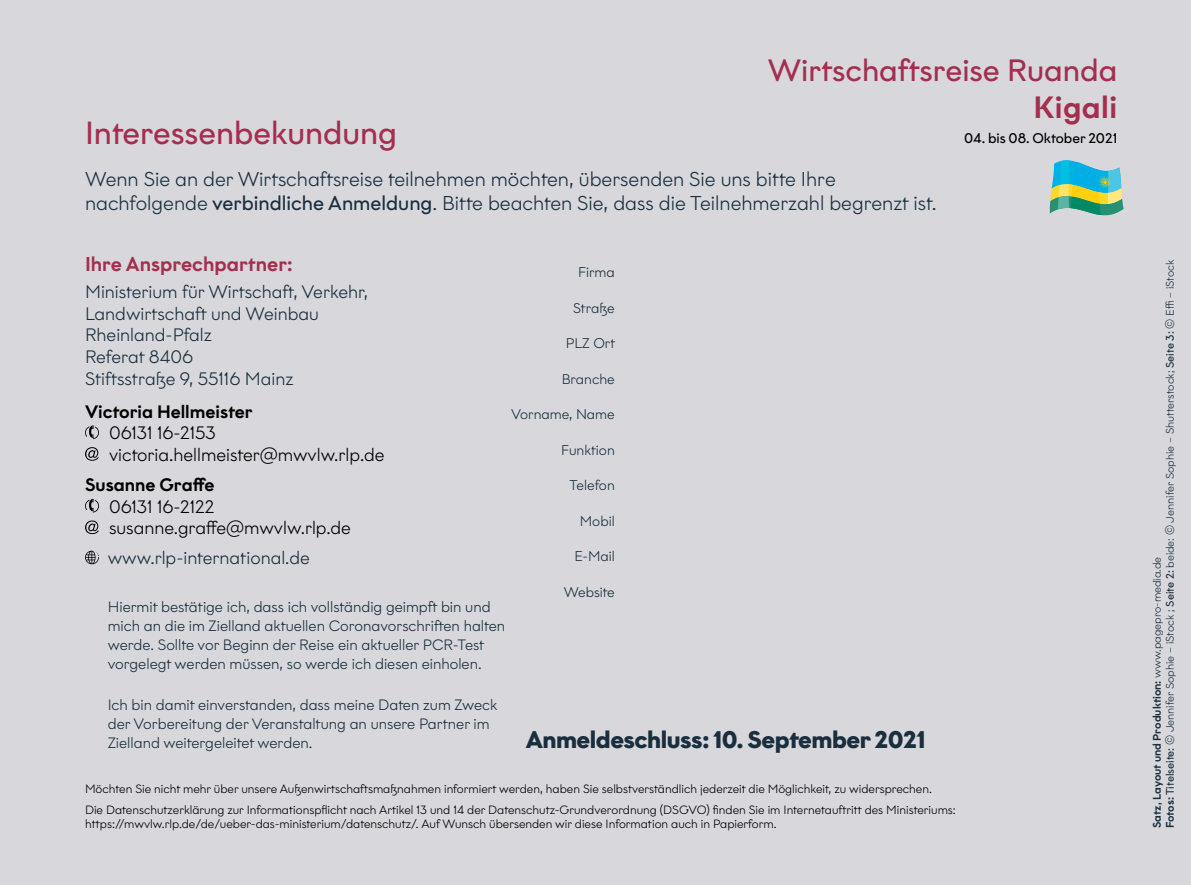
<style>
.page{position:relative;width:1191px;height:885px;background:#fff}
.page>*{position:absolute;margin:0;border:0;box-sizing:border-box;transform-origin:0 0}
.t1{font:32px "Graphit";color:#a42e50}
.t2{font:30.8px "Graphit";color:#a42e50}
.t3{font:500 30.8px "Graphit";letter-spacing:.015em;color:#a42e50}
.t4{font:700 24px "Graphit";letter-spacing:-.02em;color:#1a2e3e}
.t5{font:300 20px/24px "Graphit";color:#1a2e3e}
.t6{font:500 20px "Graphit";color:#a42e50}
.t7{font:300 18px/21.6px "Graphit";color:#1a2e3e}
.t8{font:300 18px/21.6px "Graphit";color:#000}
.t9{font:500 18px "Graphit";color:#000}
.t10{font:300 15px/19px "Graphit";color:#1a2e3e}
.t11{font:300 14px "Graphit";color:#1a2e3e}
.t12{font:14px "Graphit";color:#000}
.t13{font:300 12px/20px "Graphit";color:#000}
.t14{font:300 11px/13.2px "Graphit";color:#1a2e3e}
.s1{font-weight:400}
.s2{font-weight:500}
</style>
<div class="page">
<div style="left:0;top:0;width:1191px;height:884px;background:#d8d8dc"></div>
<svg style="left:85px;top:425px;width:14px;height:14px"></svg>
<svg style="left:85px;top:447px;width:14px;height:13px"></svg>
<svg style="left:85px;top:498px;width:14px;height:14px"></svg>
<svg style="left:85px;top:520px;width:14px;height:14px"></svg>
<svg style="left:85px;top:550px;width:14px;height:14px"></svg>
<svg style="left:1049px;top:160px;width:74px;height:56px"></svg>
<h2 class="t2" style="left:767px;top:51px;width:351px">Wirtschaftsreise Ruanda</h2>
<h2 class="t3" style="left:1033px;top:88px;width:85px">Kigali</h2>
<p class="t12" style="left:964px;top:129px;width:155px">04. bis 08. Oktober 2021</p>
<h1 class="t1" style="left:85px;top:113px;width:313px">Interessenbekundung</h1>
<h3 class="t5" style="left:85px;top:166px;width:853px">Wenn Sie an der Wirtschaftsreise teilnehmen möchten, übersenden Sie uns bitte Ihre nachfolgende <span class="s1">verbindliche Anmeldung</span>. Bitte beachten Sie, dass die Teilnehmerzahl begrenzt ist.</h3>
<h3 class="t6" style="left:85px;top:251px;width:209px">Ihre Ansprechpartner:</h3>
<h3 class="t7" style="left:85px;top:280px;width:285px">Ministerium für Wirtschaft, Verkehr,<br>Landwirtschaft und Weinbau<br>Rheinland-Pfalz<br>Referat 8406<br>Stiftsstraße 9, 55116 Mainz</h3>
<h3 class="t9" style="left:85px;top:400px;width:169px">Victoria Hellmeister</h3>
<h3 class="t8" style="left:109px;top:421px;width:277px">06131 16-2153 victoria.hellmeister@mwvlw.rlp.de</h3>
<h3 class="t9" style="left:85px;top:473px;width:131px">Susanne Graffe</h3>
<h3 class="t8" style="left:109px;top:495px;width:243px">06131 16-2122 susanne.graffe@mwvlw.rlp.de</h3>
<h3 class="t7" style="left:108px;top:546px;width:203px">www.rlp-international.de</h3>
<p class="t10" style="left:108px;top:596px;width:399px">Hiermit bestätige ich, dass ich vollständig geimpft bin und mich an die im Zielland aktuellen Coronavorschriften halten werde. Sollte vor Beginn der Reise ein aktueller PCR-Test vorgelegt werden müssen, so werde ich diesen einholen.</p>
<p class="t10" style="left:108px;top:695px;width:391px">Ich bin damit einverstanden, dass meine Daten zum Zweck der Vorbereitung der Veranstaltung an unsere Partner im<br>Zielland weitergeleitet werden.</p>
<p class="t11" style="left:578px;top:264px;width:38px">Firma</p>
<p class="t11" style="left:573px;top:299px;width:43px">Straße</p>
<p class="t11" style="left:566px;top:335px;width:51px">PLZ Ort</p>
<p class="t11" style="left:561px;top:370px;width:55px">Branche</p>
<p class="t11" style="left:511px;top:405px;width:105px">Vorname, Name</p>
<p class="t11" style="left:561px;top:441px;width:55px">Funktion</p>
<p class="t11" style="left:569px;top:476px;width:47px">Telefon</p>
<p class="t11" style="left:580px;top:512px;width:36px">Mobil</p>
<p class="t11" style="left:574px;top:547px;width:42px">E-Mail</p>
<p class="t11" style="left:563px;top:582px;width:53px">Website</p>
<h3 class="t4" style="left:525px;top:724px;width:401px">Anmeldeschluss: 10. September 2021</h3>
<p class="t13" style="left:85px;top:778px;width:872px">Möchten Sie nicht mehr über unsere Außenwirtschaftsmaßnahmen informiert werden, haben Sie selbstverständlich jederzeit die Möglichkeit, zu widersprechen.<br>Die Datenschutzerklärung zur Informationspflicht nach Artikel 13 und 14 der Datenschutz-Grundverordnung (DSGVO) finden Sie im Internetauftritt des Ministeriums:</p>
<p class="t13" style="left:85px;top:813px;width:693px">https://mwvlw.rlp.de/de/ueber-das-ministerium/datenschutz/. Auf Wunsch übersenden wir diese Information auch in Papierform.</p>
<p class="t14" style="left:1150px;top:827px;width:569px;rotate:-90deg"><span class="s2">Satz, Layout und Produktion:</span> www.pagepro-media.de<br><span class="s2">Fotos:</span> <span class="s1">Titelseite:</span> © Jennifer Sophie – iStock ; <span class="s1">Seite 2:</span> beide: © Jennifer Sophie – Shutterstock; <span class="s1">Seite 3:</span> © Effi – iStock</p>
</div>
